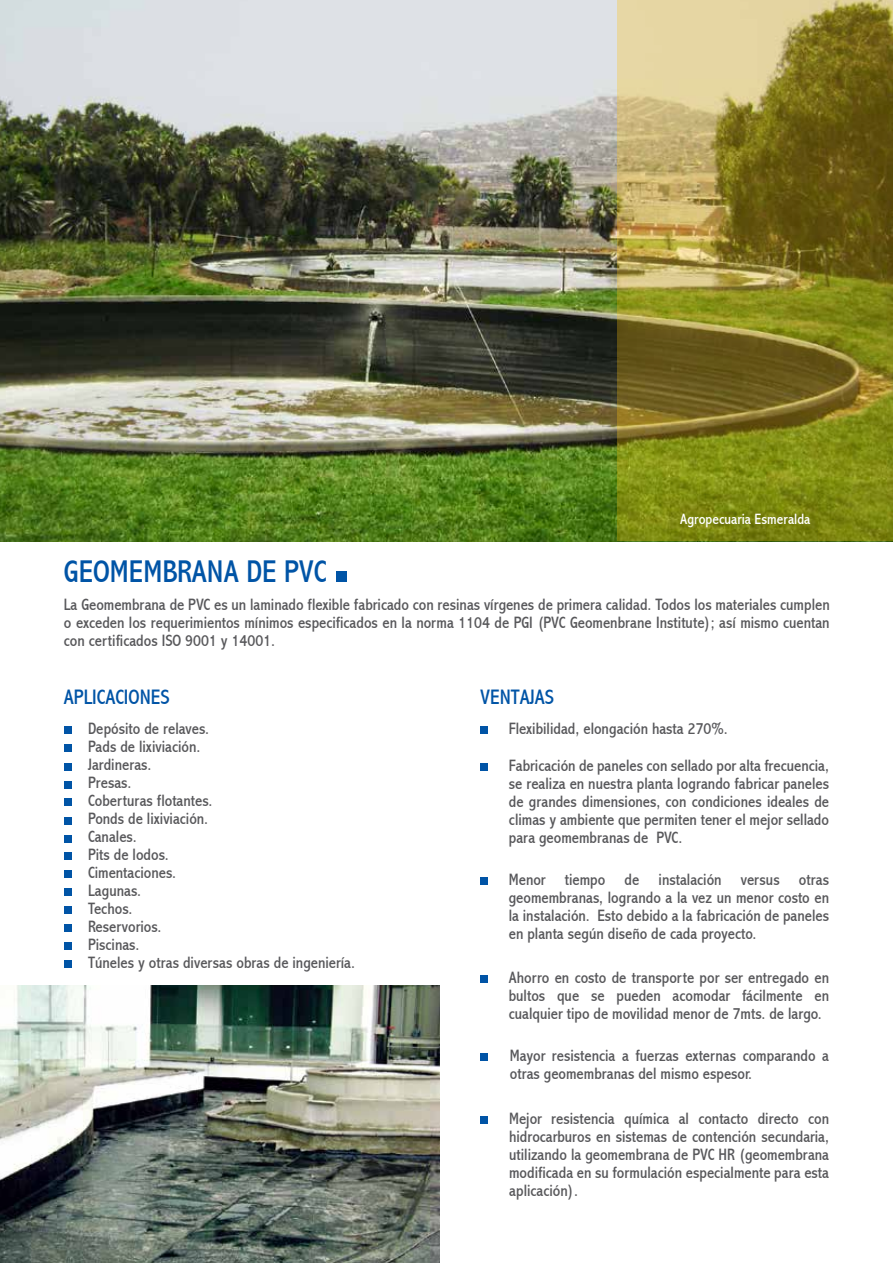
<style>
.page{position:relative;width:893px;height:1263px;background:#fff}
.page>*{position:absolute;margin:0;border:0;box-sizing:border-box;transform-origin:0 0}
.t1{font:condensed 31.5px "Abadi";color:#0054a6}
.t2{font:condensed 21px "Abadi";color:#0054a6}
.t3{font:condensed 16.5px/18px "Abadi";color:#58585b;text-align:justify}
.t4{font:condensed 15px "Abadi";color:#fff}
</style>
<div class="page">
<img style="left:0;top:986px;width:440px;height:277px">
<img style="left:0;top:0;width:617px;height:541px">
<div style="left:336px;top:571px;width:11px;height:11px;background:#0054a6"></div>
<div style="left:64px;top:726px;width:7px;height:8px;background:#0054a6"></div>
<div style="left:480px;top:726px;width:8px;height:8px;background:#0054a6"></div>
<div style="left:480px;top:763px;width:8px;height:7px;background:#0054a6"></div>
<div style="left:480px;top:877px;width:8px;height:7px;background:#0054a6"></div>
<div style="left:480px;top:975px;width:8px;height:8px;background:#0054a6"></div>
<div style="left:480px;top:1116px;width:8px;height:8px;background:#0054a6"></div>
<div style="left:480px;top:1053px;width:8px;height:7px;background:#0054a6"></div>
<div style="left:64px;top:744px;width:7px;height:7px;background:#0054a6"></div>
<div style="left:64px;top:763px;width:7px;height:8px;background:#0054a6"></div>
<div style="left:64px;top:781px;width:7px;height:7px;background:#0054a6"></div>
<div style="left:64px;top:799px;width:7px;height:7px;background:#0054a6"></div>
<div style="left:64px;top:817px;width:7px;height:7px;background:#0054a6"></div>
<div style="left:64px;top:835px;width:7px;height:7px;background:#0054a6"></div>
<div style="left:64px;top:852px;width:7px;height:8px;background:#0054a6"></div>
<div style="left:64px;top:870px;width:7px;height:8px;background:#0054a6"></div>
<div style="left:64px;top:888px;width:7px;height:8px;background:#0054a6"></div>
<div style="left:64px;top:906px;width:7px;height:8px;background:#0054a6"></div>
<div style="left:64px;top:924px;width:7px;height:8px;background:#0054a6"></div>
<div style="left:64px;top:942px;width:7px;height:8px;background:#0054a6"></div>
<div style="left:64px;top:960px;width:7px;height:8px;background:#0054a6"></div>
<svg style="left:617px;top:0;width:276px;height:541px;background:#908734"></svg>
<h1 class="t1" style="left:64px;top:553px;width:264px">GEOMEMBRANA DE PVC</h1>
<p class="t4" style="left:680px;top:511px;width:132px">Agropecuaria Esmeralda</p>
<p class="t3" style="left:64px;top:596px;width:767px">La Geomembrana de PVC es un laminado flexible fabricado con resinas vírgenes de primera calidad. Todos los materiales cumplen o exceden los requerimientos mínimos especificados en la norma 1104 de PGI (PVC Geomenbrane Institute); así mismo cuentan con certificados ISO 9001 y 14001.</p>
<p class="t2" style="left:64px;top:685px;width:107px">APLICACIONES</p>
<p class="t2" style="left:480px;top:685px;width:76px">VENTAJAS</p>
<p class="t3" style="left:88px;top:720px;width:268px;text-align:left">Depósito de relaves.<br>Pads de lixiviación.<br>Jardineras.<br>Presas.<br>Coberturas flotantes.<br>Ponds de lixiviación.<br>Canales.<br>Pits de lodos.<br>Cimentaciones.<br>Lagunas.<br>Techos.<br>Reservorios.<br>Piscinas.<br>Túneles y otras diversas obras de ingeniería.</p>
<p class="t3" style="left:509px;top:720px;width:220px">Flexibilidad, elongación hasta 270%.</p>
<p class="t3" style="left:509px;top:756px;width:322px">Fabricación de paneles con sellado por alta frecuencia, se realiza en nuestra planta logrando fabricar paneles de grandes dimensiones, con condiciones ideales de climas y ambiente que permiten tener el mejor sellado para geomembranas de PVC.</p>
<p class="t3" style="left:509px;top:870px;width:322px">Menor tiempo de instalación versus otras geomembranas, logrando a la vez un menor costo en la instalación. Esto debido a la fabricación de paneles en planta según diseño de cada proyecto.</p>
<p class="t3" style="left:509px;top:968px;width:322px">Ahorro en costo de transporte por ser entregado en bultos que se pueden acomodar fácilmente en cualquier tipo de movilidad menor de 7mts. de largo.</p>
<p class="t3" style="left:510px;top:1046px;width:321px">Mayor resistencia a fuerzas externas comparando a otras geomembranas del mismo espesor.</p>
<p class="t3" style="left:509px;top:1109px;width:322px">Mejor resistencia química al contacto directo con hidrocarburos en sistemas de contención secundaria, utilizando la geomembrana de PVC HR (geomembrana modificada en su formulación especialmente para esta aplicación).</p>
</div>
